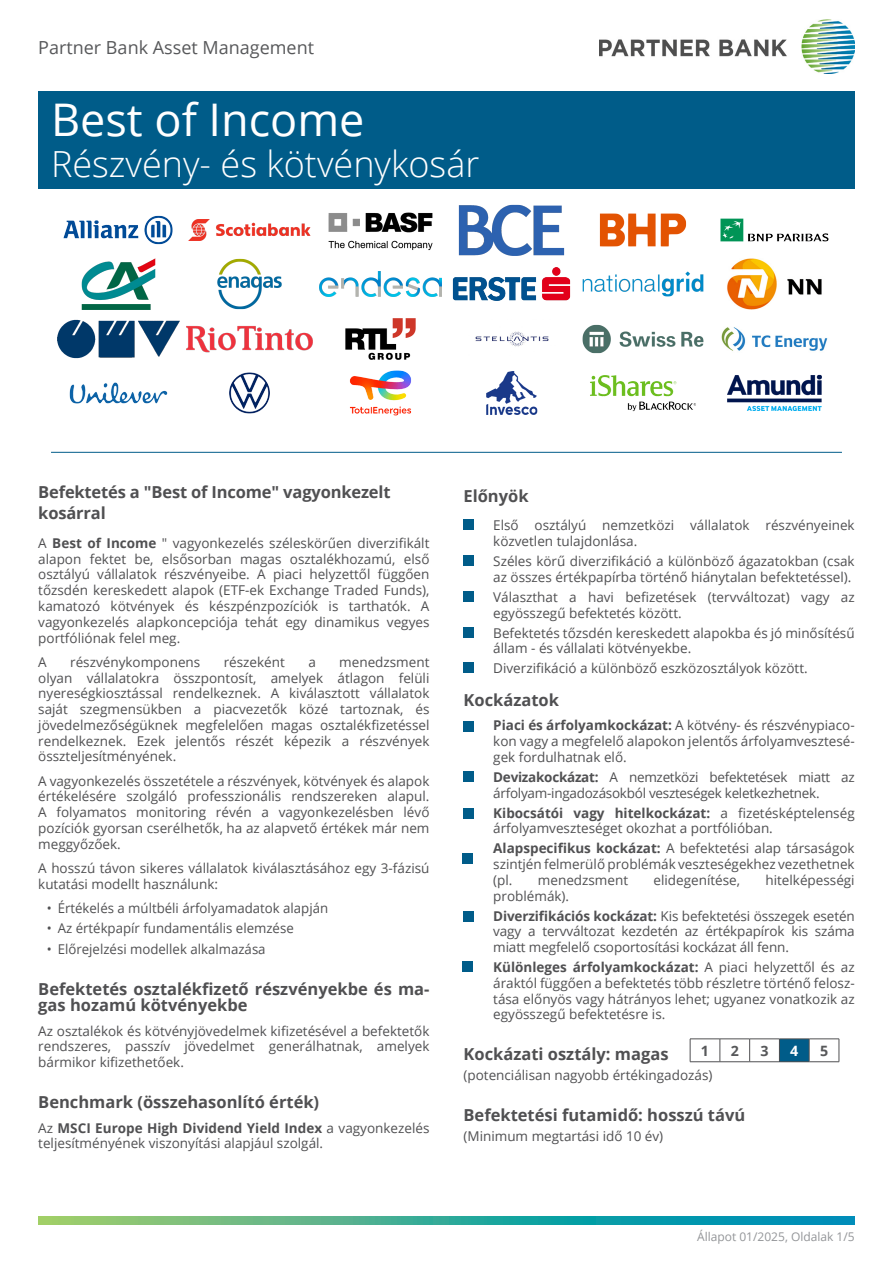
<style>
.page{position:relative;width:893px;height:1263px;background:#fff}
.page>*{position:absolute;margin:0;border:0;box-sizing:border-box;transform-origin:0 0}
.t1{font:45px "Open Sans";color:#fff}
.t2{font:300 36px "Open Sans";color:#fff}
.t3{font:18px "Open Sans";color:#57585a}
.Subheadline{font:700 16.5px/21px "Open Sans";color:#505052}
.Fließtext{font:700 16.5px/16.5px "Open Sans";color:#505052}
.Aufzählung{font:700 14.25px "Open Sans";color:#57585a}
.Aufzählung-2{font:700 14.25px "Open Sans";color:#fff}
.Fließtext-2{font:13.5px/15.8px "Open Sans";color:#505052;text-align:justify}
.Aufzählung-3{font:13.5px/15.8px "Open Sans";color:#505052}
.Fließtext-3{font:13.5px/15.8px "Open Sans";letter-spacing:-.02em;color:#505052}
.Subheadline-2{font:13.5px "Open Sans";color:#505052}
.t4{font:12px "Open Sans";color:#939598}
.s1{font-weight:700}
</style>
<div class="page">
<div style="left:38px;top:91px;width:817px;height:98px;background:#005c89"></div>
<svg style="left:38px;top:1216px;width:817px;height:9px;background:#3caa96"></svg>
<img style="left:600px;top:20px;width:255px;height:53px">
<div style="left:463px;top:520px;width:11px;height:10px;background:#005c89"></div>
<div style="left:463px;top:555px;width:11px;height:11px;background:#005c89"></div>
<div style="left:463px;top:591px;width:11px;height:11px;background:#005c89"></div>
<div style="left:463px;top:627px;width:11px;height:10px;background:#005c89"></div>
<div style="left:463px;top:663px;width:11px;height:10px;background:#005c89"></div>
<div style="left:463px;top:721px;width:11px;height:11px;background:#005c89"></div>
<div style="left:463px;top:771px;width:11px;height:11px;background:#005c89"></div>
<div style="left:463px;top:808px;width:11px;height:11px;background:#005c89"></div>
<div style="left:463px;top:911px;width:11px;height:10px;background:#005c89"></div>
<div style="left:779px;top:1039px;width:30px;height:23px;background:#005c89"></div>
<hr style="left:690px;top:1038px;width:30px;height:1px;background:#505052">
<svg style="left:690px;top:1039px;width:1px;height:22px"></svg>
<hr style="left:720px;top:1038px;width:30px;height:1px;background:#505052">
<svg style="left:720px;top:1039px;width:1px;height:22px"></svg>
<hr style="left:779px;top:1038px;width:30px;height:1px;background:#505052">
<hr style="left:809px;top:1038px;width:30px;height:1px;background:#505052">
<svg style="left:809px;top:1039px;width:1px;height:22px"></svg>
<svg style="left:839px;top:1039px;width:1px;height:22px"></svg>
<hr style="left:690px;top:1061px;width:30px;height:1px;background:#505052">
<hr style="left:720px;top:1061px;width:30px;height:1px;background:#505052">
<svg style="left:749px;top:1038px;width:31px;height:24px"></svg>
<hr style="left:779px;top:1061px;width:30px;height:1px;background:#505052">
<hr style="left:809px;top:1061px;width:30px;height:1px;background:#505052">
<hr style="left:51px;top:452px;width:791px;height:1px;background:#005c89">
<img style="left:63px;top:215px;width:110px;height:30px">
<img style="left:599px;top:213px;width:88px;height:34px">
<img style="left:452px;top:267px;width:119px;height:34px">
<img style="left:319px;top:271px;width:122px;height:26px">
<img style="left:58px;top:319px;width:121px;height:40px">
<img style="left:229px;top:372px;width:41px;height:42px">
<img style="left:349px;top:370px;width:62px;height:46px">
<img style="left:189px;top:219px;width:121px;height:22px">
<img style="left:582px;top:324px;width:122px;height:30px">
<img style="left:720px;top:218px;width:109px;height:24px">
<img style="left:582px;top:271px;width:122px;height:26px">
<img style="left:458px;top:205px;width:107px;height:51px">
<img style="left:69px;top:382px;width:99px;height:22px">
<img style="left:217px;top:259px;width:65px;height:51px">
<img style="left:486px;top:371px;width:52px;height:44px">
<img style="left:475px;top:331px;width:74px;height:16px">
<img style="left:727px;top:259px;width:95px;height:51px">
<img style="left:328px;top:212px;width:105px;height:38px">
<img style="left:186px;top:326px;width:127px;height:27px">
<img style="left:345px;top:318px;width:71px;height:42px">
<img style="left:81px;top:259px;width:75px;height:51px">
<img style="left:721px;top:327px;width:107px;height:24px">
<img style="left:590px;top:375px;width:106px;height:37px">
<div style="left:463px;top:961px;width:10px;height:11px;background:#005c89"></div>
<div style="left:463px;top:853px;width:10px;height:11px;background:#005c89"></div>
<img style="left:727px;top:374px;width:95px;height:37px">
<p class="t3" style="left:38px;top:35px;width:277px">Partner Bank Asset Management</p>
<p class="t1" style="left:51px;top:89px;width:315px">Best of Income</p>
<p class="t2" style="left:51px;top:139px;width:430px">Részvény- és kötvénykosár</p>
<p class="Subheadline" style="left:38px;top:482px;width:354px">Befektetés a "Best of Income" vagyonkezelt kosárral</p>
<p class="Fließtext-2" style="left:38px;top:535px;width:393px">A <span class="s1">Best of Income</span> " vagyonkezelés széleskörűen diverzifikált alapon fektet be, elsősorban magas osztalékhozamú, első osztályú vállalatok részvényeibe. A piaci helyzettől függően tőzsdén kereskedett alapok (ETF-ek Exchange Traded Funds), kamatozó kötvények és készpénzpozíciók is tarthatók. A vagyonkezelés alapkoncepciója tehát egy dinamikus vegyes portfóliónak felel meg.</p>
<p class="Fließtext-2" style="left:38px;top:654px;width:10px">A</p>
<p class="Fließtext-2" style="left:70px;top:654px;width:132px">részvénykomponens</p>
<p class="Fließtext-2" style="left:224px;top:654px;width:63px">részeként</p>
<p class="Fließtext-2" style="left:308px;top:654px;width:9px">a</p>
<p class="Fließtext-2" style="left:38px;top:654px;width:393px;text-indent:301px">menedzsment olyan vállalatokra összpontosít, amelyek átlagon felüli nyereségkiosztással rendelkeznek. A kiválasztott vállalatok saját szegmensükben a piacvezetők közé tartoznak, és jövedelmezőségüknek megfelelően magas osztalékfizetéssel rendelkeznek. Ezek jelentős részét képezik a részvények összteljesítményének.</p>
<p class="Fließtext-2" style="left:38px;top:772px;width:393px">A vagyonkezelés összetétele a részvények, kötvények és alapok értékelésére szolgáló professzionális rendszereken alapul.<br>A folyamatos monitoring révén a vagyonkezelésben lévő pozíciók gyorsan cserélhetők, ha az alapvető értékek már nem meggyőzőek.</p>
<p class="Fließtext-2" style="left:38px;top:860px;width:393px">A hosszú távon sikeres vállalatok kiválasztásához egy 3-fázisú kutatási modellt használunk:</p>
<p class="Fließtext-2" style="left:47px;top:900px;width:283px">• Értékelés a múltbéli árfolyamadatok alapján</p>
<p class="Fließtext-2" style="left:47px;top:920px;width:248px">• Az értékpapír fundamentális elemzése</p>
<p class="Fließtext-2" style="left:47px;top:940px;width:220px">• Előrejelzési modellek alkalmazása</p>
<p class="Fließtext" style="left:38px;top:980px;width:393px">Befektetés osztalékfizető részvényekbe és ma&shy;gas hozamú kötvényekbe</p>
<p class="Fließtext-2" style="left:38px;top:1022px;width:393px">Az osztalékok és kötvényjövedelmek kifizetésével a befektetők rendszeres, passzív jövedelmet generálhatnak, amelyek bármikor kifizethetőek.</p>
<p class="Subheadline" style="left:38px;top:1091px;width:282px">Benchmark (összehasonlító érték)</p>
<p class="Fließtext-2" style="left:38px;top:1119px;width:393px">Az <span class="s1">MSCI Europe High Dividend Yield Index</span> a vagyonkezelés teljesítményének viszonyítási alapjául szolgál.</p>
<p class="Fließtext" style="left:463px;top:487px;width:67px">Előnyök</p>
<p class="Aufzählung-3" style="left:493px;top:517px;width:363px">Első osztályú nemzetközi vállalatok részvényeinek közvetlen tulajdonlása.</p>
<p class="Aufzählung-3" style="left:493px;top:553px;width:363px">Széles körű diverzifikáció a különböző ágazatokban (csak az összes értékpapírba történő hiánytalan befektetéssel).</p>
<p class="Aufzählung-3" style="left:493px;top:589px;width:363px">Választhat a havi befizetések (tervváltozat) vagy az egyösszegű befektetés között.</p>
<p class="Aufzählung-3" style="left:493px;top:624px;width:363px">Befektetés tőzsdén kereskedett alapokba és jó minősítésű állam - és vállalati kötvényekbe.</p>
<p class="Aufzählung-3" style="left:493px;top:660px;width:316px">Diverzifikáció a különböző eszközosztályok között.</p>
<p class="Subheadline" style="left:463px;top:689px;width:97px">Kockázatok</p>
<p class="Fließtext-2" style="left:493px;top:717px;width:363px"><span class="s1">Piaci és árfolyamkockázat:</span> A kötvény- és részvénypiaco&shy;kon vagy a megfelelő alapokon jelentős árfolyamvesztesé&shy;gek fordulhatnak elő.</p>
<p class="Fließtext-3" style="left:493px;top:769px;width:363px"><span class="s1">Devizakockázat:</span> A nemzetközi befektetések miatt az árfolyam-ingadozásokból veszteségek keletkezhetnek.</p>
<p class="Fließtext-2" style="left:493px;top:804px;width:363px"><span class="s1">Kibocsátói vagy hitelkockázat:</span> a fizetésképtelenség árfolyamveszteséget okozhat a portfólióban.</p>
<p class="Fließtext-2" style="left:493px;top:840px;width:363px"><span class="s1">Alapspecifikus kockázat:</span> A befektetési alap társaságok szintjén felmerülő problémák veszteségekhez vezethetnek (pl.</p>
<p class="Fließtext-2" style="left:538px;top:872px;width:92px">menedzsment</p>
<p class="Fließtext-2" style="left:653px;top:872px;width:88px">elidegenítése,</p>
<p class="Fließtext-2" style="left:765px;top:872px;width:91px">hitelképességi</p>
<p class="Fließtext-2" style="left:493px;top:887px;width:77px">problémák).</p>
<p class="Fließtext-2" style="left:493px;top:907px;width:363px"><span class="s1">Diverzifikációs kockázat:</span> Kis befektetési összegek esetén vagy a tervváltozat kezdetén az értékpapírok kis száma miatt megfelelő csoportosítási kockázat áll fenn.</p>
<p class="Fließtext-2" style="left:493px;top:959px;width:363px"><span class="s1">Különleges árfolyamkockázat:</span> A piaci helyzettől és az áraktól függően a befektetés több részletre történő felosz&shy;tása előnyös vagy hátrányos lehet; ugyanez vonatkozik az egyösszegű befektetésre is.</p>
<p class="Fließtext" style="left:463px;top:1045px;width:207px">Kockázati osztály: magas</p>
<p class="Subheadline-2" style="left:463px;top:1066px;width:250px">(potenciálisan nagyobb értékingadozás)</p>
<p class="Subheadline" style="left:463px;top:1104px;width:283px">Befektetési futamidő: hosszú távú</p>
<p class="Subheadline-2" style="left:463px;top:1127px;width:201px">(Minimum megtartási idő 10 év)</p>
<p class="Aufzählung" style="left:701px;top:1040px;width:10px">1</p>
<p class="Aufzählung" style="left:731px;top:1040px;width:10px">2</p>
<p class="Aufzählung" style="left:760px;top:1040px;width:10px">3</p>
<p class="Aufzählung-2" style="left:790px;top:1040px;width:10px">4</p>
<p class="Aufzählung" style="left:820px;top:1040px;width:10px">5</p>
<p class="t4" style="left:697px;top:1229px;width:159px">Állapot 01/2025, Oldalak 1/5</p>
</div>
